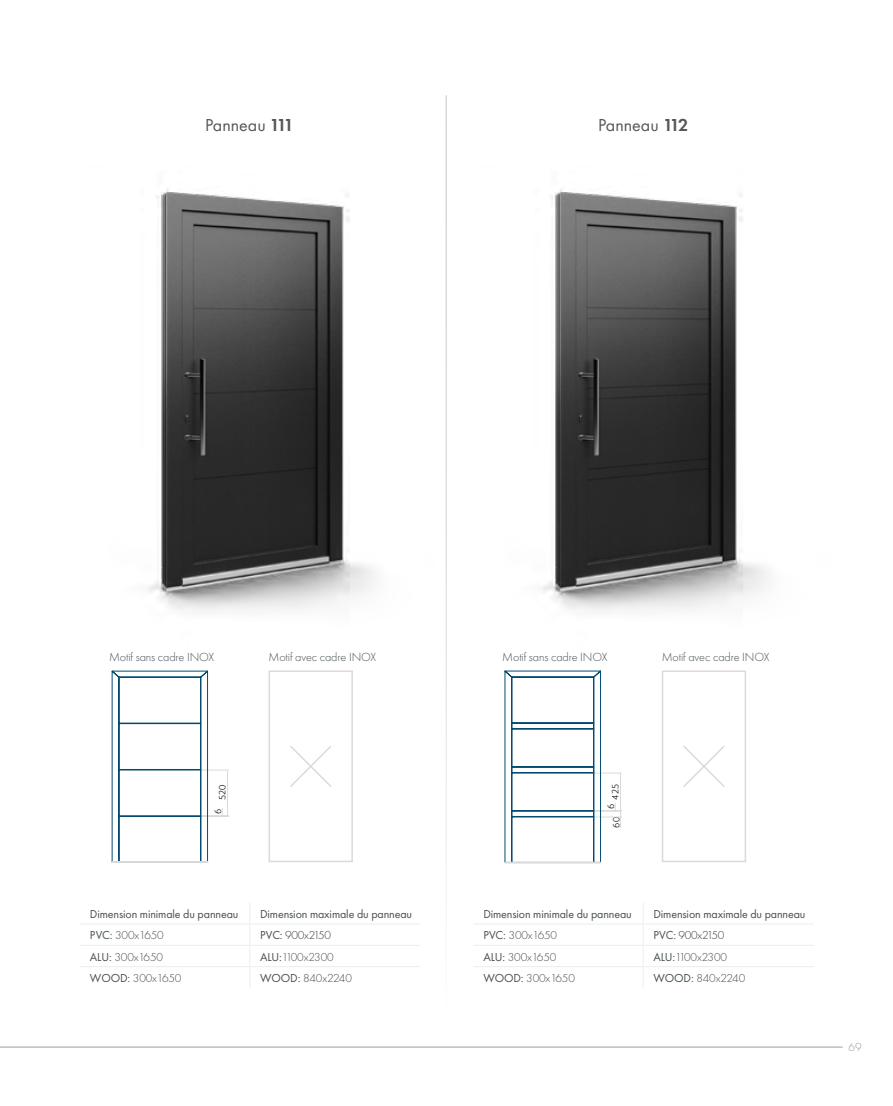
<style>
.page{position:relative;width:893px;height:1106px;background:#fff}
.page>*{position:absolute;margin:0;border:0;box-sizing:border-box;transform-origin:0 0}
.t1{font:18px "Futura PT";color:#575756}
.t2{font:300 12.3px "Futura PT";letter-spacing:-.01em;color:#474f53}
.t3{font:300 12px "Futura PT";letter-spacing:-.01em;color:#474f53}
.t4{font:12px "Futura PT";letter-spacing:-.01em;color:#474f53}
.t5{font:300 12px "Futura PT";letter-spacing:-.02em;color:#3c3c3b}
.t6{font:300 12px "Futura PT";color:#9d9d9c}
.t7{font:300 9.6px "Foco";color:#000}
.s1{font-weight:600}
.s2{font-weight:400}
.s3{font-weight:400;color:#474f53}
</style>
<div class="page">
<hr style="left:0;top:1046px;width:843px;height:1px;background:#9d9d9c">
<img style="left:148px;top:189px;width:227px;height:422px">
<img style="left:542px;top:188px;width:227px;height:423px">
<hr style="left:446px;top:95px;width:1px;height:921px;background:#c6c6c6">
<hr style="left:80px;top:923px;width:170px;height:1px;background:#ededed">
<hr style="left:250px;top:923px;width:170px;height:1px;background:#ededed">
<hr style="left:80px;top:945px;width:170px;height:1px;background:#ededed">
<hr style="left:250px;top:945px;width:170px;height:1px;background:#ededed">
<hr style="left:80px;top:966px;width:170px;height:1px;background:#ededed">
<hr style="left:250px;top:966px;width:170px;height:1px;background:#ededed">
<svg style="left:249px;top:903px;width:1px;height:84px"></svg>
<hr style="left:473px;top:923px;width:170px;height:1px;background:#ededed">
<hr style="left:643px;top:923px;width:170px;height:1px;background:#ededed">
<hr style="left:473px;top:945px;width:170px;height:1px;background:#ededed">
<hr style="left:643px;top:945px;width:170px;height:1px;background:#ededed">
<hr style="left:473px;top:966px;width:170px;height:1px;background:#ededed">
<hr style="left:643px;top:966px;width:170px;height:1px;background:#ededed">
<svg style="left:643px;top:903px;width:1px;height:84px"></svg>
<svg style="left:111px;top:670px;width:118px;height:193px"></svg>
<div style="left:112px;top:861px;width:96px;height:1px;border:1px solid #dadada"></div>
<svg style="left:504px;top:670px;width:118px;height:192px"></svg>
<div style="left:505px;top:862px;width:96px;height:1px;border:1px solid #dadada"></div>
<div style="left:269px;top:670px;width:84px;height:192px;border:2px solid #dadada"></div>
<div style="left:662px;top:670px;width:84px;height:192px;border:2px solid #dadada"></div>
<svg style="left:290px;top:746px;width:41px;height:41px"></svg>
<svg style="left:683px;top:746px;width:42px;height:41px"></svg>
<h1 class="t1" style="left:205px;top:114px;width:90px">Panneau <span class="s1">111</span></h1>
<h1 class="t1" style="left:598px;top:114px;width:92px">Panneau <span class="s1">112</span></h1>
<p class="t2" style="left:109px;top:649px;width:107px">Motif sans cadre INOX</p>
<p class="t2" style="left:269px;top:649px;width:109px">Motif avec cadre INOX</p>
<p class="t2" style="left:502px;top:649px;width:107px">Motif sans cadre INOX</p>
<p class="t2" style="left:662px;top:649px;width:109px">Motif avec cadre INOX</p>
<p class="t7" style="left:216px;top:800px;width:17px;rotate:-90deg">520</p>
<p class="t7" style="left:212px;top:814px;width:7px;rotate:-90deg">6</p>
<p class="t4" style="left:90px;top:906px;width:150px">Dimension minimale du panneau</p>
<p class="t4" style="left:260px;top:906px;width:154px">Dimension maximale du panneau</p>
<p class="t3" style="left:90px;top:928px;width:75px"><span class="s2">PVC:</span> 300x1650</p>
<p class="t5" style="left:260px;top:928px;width:72px"><span class="s3">PVC:</span> 900x2150</p>
<p class="t3" style="left:90px;top:949px;width:75px"><span class="s2">ALU:</span> 300x1650</p>
<p class="t3" style="left:260px;top:949px;width:75px"><span class="s2">ALU:</span>1100x2300</p>
<p class="t3" style="left:90px;top:971px;width:93px"><span class="s2">WOOD:</span> 300x1650</p>
<p class="t3" style="left:260px;top:971px;width:93px"><span class="s2">WOOD:</span> 840x2240</p>
<p class="t7" style="left:609px;top:799px;width:17px;rotate:-90deg">425</p>
<p class="t7" style="left:605px;top:808px;width:7px;rotate:-90deg">6</p>
<p class="t7" style="left:610px;top:827px;width:12px;rotate:-90deg">60</p>
<p class="t4" style="left:483px;top:906px;width:150px">Dimension minimale du panneau</p>
<p class="t4" style="left:653px;top:906px;width:154px">Dimension maximale du panneau</p>
<p class="t3" style="left:483px;top:928px;width:75px"><span class="s2">PVC:</span> 300x1650</p>
<p class="t5" style="left:653px;top:928px;width:72px"><span class="s3">PVC:</span> 900x2150</p>
<p class="t3" style="left:483px;top:949px;width:75px"><span class="s2">ALU:</span> 300x1650</p>
<p class="t3" style="left:653px;top:949px;width:75px"><span class="s2">ALU:</span>1100x2300</p>
<p class="t3" style="left:483px;top:971px;width:93px"><span class="s2">WOOD:</span> 300x1650</p>
<p class="t3" style="left:653px;top:971px;width:93px"><span class="s2">WOOD:</span> 840x2240</p>
<p class="t6" style="left:848px;top:1040px;width:15px">69</p>
</div>
